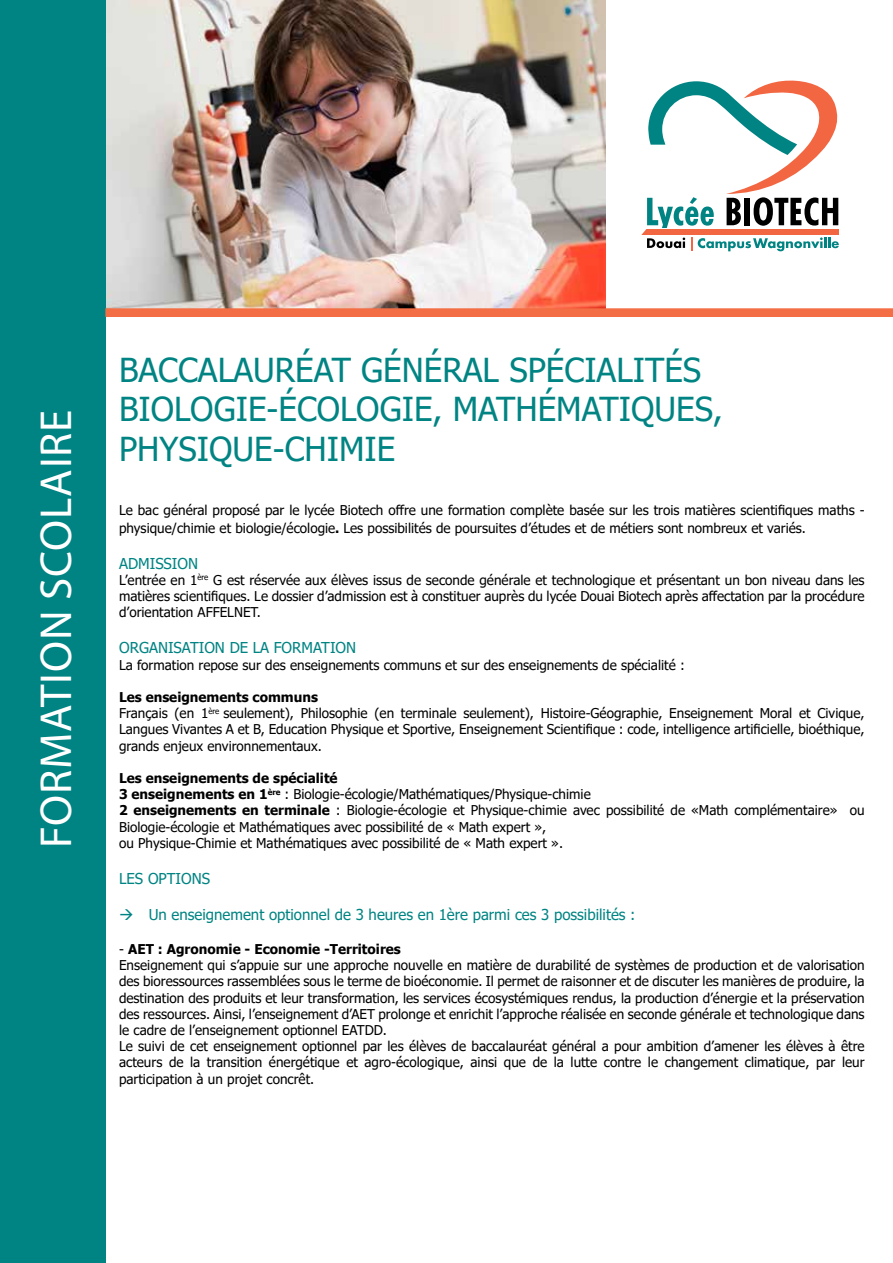
<style>
.page{position:relative;width:893px;height:1263px;background:#fff}
.page>*{position:absolute;margin:0;border:0;box-sizing:border-box;transform-origin:0 0}
.t1{font:45px "Myriad Pro";letter-spacing:.02em;color:#fff}
.t2{font:33px/39.6px "Tahoma";color:#008483}
.t3{font:15px "Tahoma";color:#008483}
.t4{font:13.5px/16.2px "Tahoma";color:#000}
.s1{font-weight:700}
</style>
<div class="page">
<img style="left:105px;top:0;width:500px;height:308px">
<svg style="left:641px;top:80px;width:198px;height:171px"></svg>
<div style="left:0;top:0;width:105px;height:1263px;background:#008483"></div>
<svg style="left:105px;top:308px;width:788px;height:9px;background:#f27148"></svg>
<h1 class="t1" style="left:28px;top:848px;width:440px;rotate:-90deg">FORMATION SCOLAIRE</h1>
<h1 class="t1" style="left:21px;top:866px;width:440px;rotate:-90deg">FORMATION SCOLAIRE</h1>
<h2 class="t2" style="left:119px;top:352px;width:605px">BACCALAURÉAT GÉNÉRAL SPÉCIALITÉS<br>BIOLOGIE-ÉCOLOGIE, MATHÉMATIQUES,<br>PHYSIQUE-CHIMIE</h2>
<p class="t4" style="left:119px;top:502px;width:747px;line-height:18px">Le bac général proposé par le lycée Biotech offre une formation complète basée sur les trois matières scientifiques maths - physique/chimie et biologie/écologie<span class="s1">.</span> Les possibilités de poursuites d’études et de métiers sont nombreux et variés.</p>
<p class="t3" style="left:119px;top:553px;width:81px">ADMISSION</p>
<p class="t4" style="left:119px;top:573px;width:747px;text-align:justify">L’entrée en 1<sup>ère</sup> G est réservée aux élèves issus de seconde générale et technologique et présentant un bon niveau dans les matières scientifiques. Le dossier d’admission est à constituer auprès du lycée Douai Biotech après affectation par la procédure d’orientation AFFELNET.</p>
<p class="t3" style="left:119px;top:638px;width:239px">ORGANISATION DE LA FORMATION</p>
<p class="t4" style="left:119px;top:657px;width:567px">La formation repose sur des enseignements communs et sur des enseignements de spécialité :</p>
<p class="t4" style="left:119px;top:690px;width:747px"><span class="s1">L</span><span class="s1">es enseignements communs<br></span>Français (en 1<sup>ère</sup> seulement), Philosophie (en terminale seulement), Histoire-Géographie, Enseignement Moral et Civique, Langues Vivantes A et B, Education Physique et Sportive, Enseignement Scientifique : code, intelligence artificielle, bioéthique, grands enjeux environnementaux.</p>
<p class="t4" style="left:119px;top:771px;width:747px"><span class="s1">Les enseignements de spécialité<br>3 enseignements en 1</span><sup>ère</sup> : Biologie-écologie/Mathématiques/Physique-chimie<br><span class="s1">2 enseignements en terminale</span> : Biologie-écologie et Physique-chimie avec possibilité de «Math complémentaire» ou Biologie-écologie et Mathématiques avec possibilité de « Math expert »,<br>ou Physique-Chimie et Mathématiques avec possibilité de « Math expert ».</p>
<p class="t3" style="left:119px;top:868px;width:93px">LES OPTIONS</p>
<p class="t3" style="left:119px;top:904px;width:518px">→ Un enseignement optionnel de 3 heures en 1ère parmi ces 3 possibilités :</p>
<p class="t4" style="left:119px;top:942px;width:747px">- <span class="s1">AET : Agronomie - Economie -Territoires<br></span>Enseignement qui s’appuie sur une approche nouvelle en matière de durabilité de systèmes de production et de valorisation des bioressources rassemblées sous le terme de bioéconomie. Il permet de raisonner et de discuter les manières de produire, la destination des produits et leur transformation, les services écosystémiques rendus, la production d’énergie et la préservation des ressources. Ainsi, l’enseignement d’AET prolonge et enrichit l’approche réalisée en seconde générale et technologique dans le cadre de l’enseignement optionnel EATDD.<br>Le suivi de cet enseignement optionnel par les élèves de baccalauréat général a pour ambition d’amener les élèves à être acteurs de la transition énergétique et agro-écologique, ainsi que de la lutte contre le changement climatique, par leur participation à un projet concrêt.</p>
</div>
